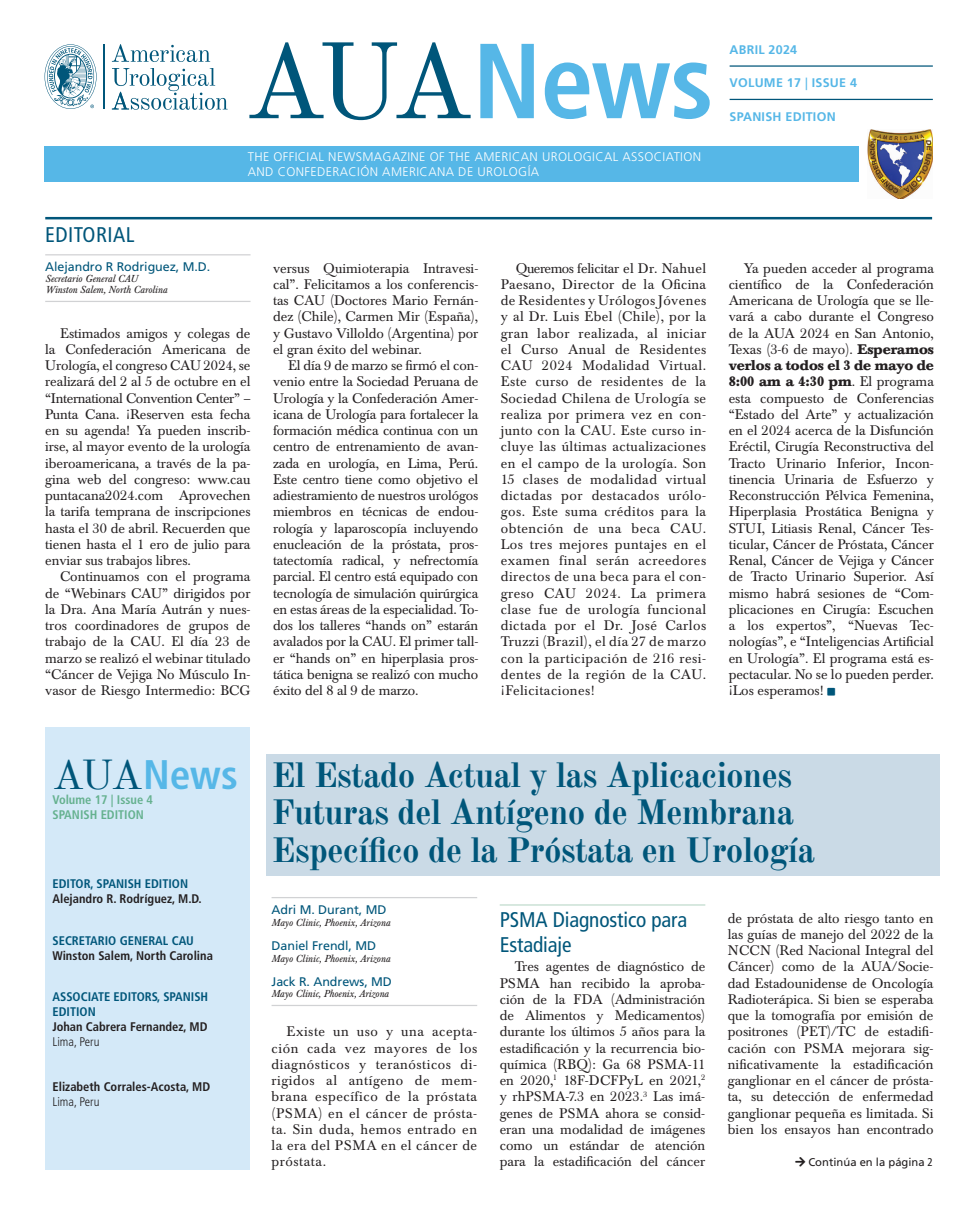
<style>
.page{position:relative;width:979px;height:1215px;background:#fff}
.page>*{position:absolute;margin:0;border:0;box-sizing:border-box;transform-origin:0 0}
.t1{font:700 condensed 106.5px "Frutiger LT Pro";color:#56b7e7}
.t2{font:700 condensed 41.38px "Frutiger LT Pro";color:#56b7e7}
.Headline_Blue_Backgr{font:700 35px/37.5px "Old Standard TT";letter-spacing:-.025em;color:#00567a}
.Sub_Head{font:condensed 21.25px/25.5px "Frutiger LT Pro";letter-spacing:-.005em;color:#00567a}
.Columns_Head{font:condensed 21.25px "Frutiger LT Pro";letter-spacing:.02em;color:#00567a}
.Paragraph{font:13.75px/16.2px "Baskerville BE";color:#231f20;text-align:justify}
.EditorNames{font:700 condensed 12.5px "Frutiger LT Pro";color:#231f20}
.t3{font:300 12.5px "Frutiger LT Pro";letter-spacing:.03em;color:#fff}
.Editorhead{font:700 condensed 12.5px/15px "Frutiger LT Pro";color:#00567a}
.NAme{font:12.5px "Frutiger LT Pro";letter-spacing:-.005em;color:#00567a}
.t4{font:700 12.5px "Frutiger LT Pro";letter-spacing:.02em;color:#56b7e7}
.NAme_No_Line{font:12.5px "Frutiger LT Pro";letter-spacing:-.005em;color:#00567a}
.t5{font:700 condensed 12.5px "Frutiger LT Pro";color:#65b18f}
.EditorNames-2{font:300 condensed 12.5px "Frutiger LT Pro";color:#231f20}
.Continued_on{font:11.25px "Frutiger LT Pro";color:#231f20}
.Affiliation{font:italic 10px/11.2px "Baskerville BE";letter-spacing:-.005em;color:#231f20}
._1st_Affiliation_No{font:italic 10px "Baskerville BE";color:#231f20}
.s1{font-family:"Old Standard TT";font-weight:400;font-stretch:normal;color:#00567a}
.s2{font-weight:400}
.s3{font-weight:700}
.s4{font-stretch:condensed}
</style>
<div class="page">
<hr style="left:729px;top:65px;width:204px;height:2px;background:#00567a">
<div style="left:44px;top:146px;width:889px;height:36px;background:#56b7e7"></div>
<hr style="left:729px;top:99px;width:204px;height:1px;background:#00567a">
<svg style="left:112px;top:44px;width:98px;height:18px"></svg>
<hr style="left:103px;top:44px;width:1px;height:65px;background:#00567a">
<svg style="left:112px;top:68px;width:116px;height:42px"></svg>
<svg style="left:45px;top:44px;width:52px;height:65px"></svg>
<div style="left:859px;top:129px;width:74px;height:70px;background:#fff"></div>
<img style="left:867px;top:129px;width:66px;height:70px">
<hr style="left:45px;top:254px;width:205px;height:1px;background:#d1d2d4">
<hr style="left:45px;top:301px;width:205px;height:1px;background:#d1d2d4">
<hr style="left:45px;top:217px;width:887px;height:2px;background:#00567a">
<div style="left:45px;top:728px;width:205px;height:442px;background:#d4e9f8"></div>
<div style="left:266px;top:754px;width:673px;height:122px;background:#cadae6"></div>
<hr style="left:271px;top:897px;width:206px;height:1px;background:#d1d2d4">
<hr style="left:272px;top:1005px;width:205px;height:1px;background:#d1d2d4">
<hr style="left:500px;top:904px;width:205px;height:2px;background:#c0dbcc">
<p class="Columns_Head" style="left:45px;top:222px;width:91px">EDITORIAL</p>
<p class="t1" style="left:244px;top:18px;width:470px"><span class="s1">AUA</span>News</p>
<p class="t3" style="left:248px;top:149px;width:455px">THE OFFICIAL NEWSMAGAZINE OF THE AMERICAN UROLOGICAL ASSOCIATION</p>
<p class="t3" style="left:248px;top:164px;width:293px">AND CONFEDERACIÓN AMERICANA DE UROLOGÍA</p>
<p class="t4" style="left:729px;top:42px;width:69px">ABRIL 2024</p>
<p class="t4" style="left:729px;top:76px;width:129px">VOLUME 17 <span class="s2">|</span> ISSUE 4</p>
<p class="t4" style="left:729px;top:109px;width:108px">SPANISH EDITION</p>
<p class="NAme" style="left:45px;top:259px;width:167px">Alejandro R Rodriguez, M.D.</p>
<p class="Affiliation" style="left:45px;top:273px;width:123px">Secretario General CAU<br>Winston Salem, North Carolina</p>
<p class="Paragraph" style="left:45px;top:325px;width:207px;text-indent:15px">Estimados amigos y colegas de la Confederación Americana de Urología, el congreso CAU 2024, se realizará del 2 al 5 de octubre en el “International Convention Center” – Punta Cana. ¡Reserven esta fecha en su agenda! Ya pueden inscrib&shy;irse, al mayor evento de la urología iberoamericana, a través de la pa&shy;gina web del congreso: www.cau puntacana2024.com Aprovechen la tarifa temprana de inscripciones hasta el 30 de abril. Recuerden que tienen hasta el 1 ero de julio para enviar sus trabajos libres.</p>
<p class="Paragraph" style="left:45px;top:569px;width:207px;text-indent:15px">Continuamos con el programa de “Webinars CAU” dirigidos por la Dra. Ana María Autrán y nues&shy;tros coordinadores de grupos de trabajo de la CAU. El día 23 de marzo se realizó el webinar titulado “Cáncer de Vejiga No Músculo In&shy;vasor de Riesgo Intermedio: BCG</p>
<p class="Paragraph" style="left:273px;top:260px;width:207px">versus Quimioterapia Intravesi&shy;cal”. Felicitamos a los conferencis&shy;tas CAU (Doctores Mario Fernán&shy;dez (Chile), Carmen Mir (España), y Gustavo Villoldo (Argentina) por el gran éxito del webinar.</p>
<p class="Paragraph" style="left:273px;top:358px;width:207px;text-indent:15px">El día 9 de marzo se firmó el con&shy;venio entre la Sociedad Peruana de Urología y la Confederación Amer&shy;icana de Urología para fortalecer la formación médica continua con un centro de entrenamiento de avan&shy;zada en urología, en Lima, Perú.<br>Este centro tiene como objetivo el adiestramiento de nuestros urológos miembros en técnicas de endou&shy;rología y laparoscopía incluyendo enucleación de la próstata, pros&shy;tatectomía radical, y nefrectomía parcial. El centro está equipado con tecnología de simulación quirúrgica en estas áreas de la especialidad. To&shy;dos los talleres “hands on” estarán avalados por la CAU. El primer tall&shy;er “hands on” en hiperplasia pros&shy;tática benigna se realizó con mucho éxito del 8 al 9 de marzo.</p>
<p class="Paragraph" style="left:501px;top:260px;width:207px;text-indent:15px">Queremos felicitar el Dr. Nahuel Paesano, Director de la Oficina de Residentes y Urólogos Jóvenes y al Dr. Luis Ebel (Chile), por la gran labor realizada, al iniciar el Curso Anual de Residentes CAU 2024 Modalidad Virtual.<br>Este curso de residentes de la Sociedad Chilena de Urología se realiza por primera vez en con&shy;junto con la CAU. Este curso in&shy;cluye las últimas actualizaciones en el campo de la urología. Son 15 clases de modalidad virtual dictadas por destacados urólo&shy;gos. Este suma créditos para la obtención de una beca CAU.<br>Los tres mejores puntajes en el examen final serán acreedores directos de una beca para el con&shy;greso CAU 2024. La primera clase fue de urología funcional dictada por el Dr. José Carlos Truzzi (Brazil), el día 27 de marzo con la participación de 216 resi&shy;dentes de la región de la CAU. ¡Felicitaciones!</p>
<p class="Paragraph" style="left:728px;top:260px;width:207px;text-indent:15px">Ya pueden acceder al programa científico de la Confederación Americana de Urología que se lle&shy;vará a cabo durante el Congreso de la AUA 2024 en San Antonio, Texas (3-6 de mayo). <span class="s3">Esperamos verlos a todos el 3 de mayo de 8:00 am a 4:30 pm</span>. El programa esta compuesto de Conferencias “Estado del Arte” y actualización en el 2024 acerca de la Disfunción Eréctil, Cirugía Reconstructiva del Tracto Urinario Inferior, Incon&shy;tinencia Urinaria de Esfuerzo y Reconstrucción Pélvica Femenina, Hiperplasia Prostática Benigna y STUI, Litiasis Renal, Cáncer Tes&shy;ticular, Cáncer de Próstata, Cáncer Renal, Cáncer de Vejiga y Cáncer de Tracto Urinario Superior. Así mismo habrá sesiones de “Com&shy;plicaciones en Cirugía: Escuchen a los expertos”, “Nuevas Tec&shy;nologías”, e “Inteligencias Artificial en Urología”. El programa está es&shy;pectacular. No se lo pueden perder. ¡Los esperamos!</p>
<p class="t2" style="left:52px;top:750px;width:187px"><span class="s1">AUA</span>News</p>
<p class="t5" style="left:52px;top:792px;width:102px">Volume 17 | Issue 4</p>
<p class="t5" style="left:52px;top:807px;width:93px">SPANISH EDITION</p>
<p class="Editorhead" style="left:52px;top:877px;width:137px">EDITOR, SPANISH EDITION</p>
<p class="EditorNames" style="left:52px;top:892px;width:151px">Alejandro R. Rodríguez, M.D.</p>
<p class="Editorhead" style="left:52px;top:933px;width:143px">SECRETARIO GENERAL CAU</p>
<p class="EditorNames" style="left:52px;top:948px;width:162px">Winston Salem, North Carolina</p>
<p class="Editorhead" style="left:52px;top:989px;width:157px">ASSOCIATE EDITORS, SPANISH<br>EDITION</p>
<p class="EditorNames" style="left:52px;top:1019px;width:157px">Johan Cabrera Fernandez, MD</p>
<p class="EditorNames-2" style="left:52px;top:1034px;width:48px">Lima, Peru</p>
<p class="EditorNames" style="left:52px;top:1079px;width:159px">Elizabeth Corrales-Acosta, MD</p>
<p class="EditorNames-2" style="left:52px;top:1094px;width:48px">Lima, Peru</p>
<p class="Headline_Blue_Backgr" style="left:271px;top:753px;width:545px">El Estado Actual y las Aplicaciones<br>Futuras del Antígeno de Membrana<br>Específico de la Próstata en Urología</p>
<p class="NAme" style="left:271px;top:902px;width:116px">Adri M. Durant, MD</p>
<p class="_1st_Affiliation_No" style="left:271px;top:917px;width:120px">Mayo Clinic, Phoenix, Arizona</p>
<p class="NAme_No_Line" style="left:271px;top:938px;width:106px">Daniel Frendl, MD</p>
<p class="_1st_Affiliation_No" style="left:271px;top:953px;width:120px">Mayo Clinic, Phoenix, Arizona</p>
<p class="NAme_No_Line" style="left:271px;top:974px;width:122px">Jack R. Andrews, MD</p>
<p class="Affiliation" style="left:271px;top:989px;width:119px">Mayo Clinic, Phoenix, Arizona</p>
<p class="Paragraph" style="left:271px;top:1024px;width:207px;text-indent:15px">Existe un uso y una acepta&shy;ción cada vez mayores de los diagnósticos y teranósticos di&shy;rigidos al antígeno de mem&shy;brana específico de la próstata (PSMA) en el cáncer de prósta&shy;ta. Sin duda, hemos entrado en la era del PSMA en el cáncer de próstata.</p>
<p class="Sub_Head" style="left:500px;top:907px;width:189px">PSMA Diagnostico para<br>Estadiaje</p>
<p class="Paragraph" style="left:500px;top:959px;width:207px;text-indent:15px">Tres agentes de diagnóstico de PSMA han recibido la aproba&shy;ción de la FDA (Administración de Alimentos y Medicamentos) durante los últimos 5 años para la estadificación y la recurrencia bio&shy;química (RBQ): Ga 68 PSMA-11 en 2020,<sup>1</sup> 18F-DCFPyL en 2021,<sup>2 </sup>y rhPSMA-7.3 en 2023.<sup>3</sup> Las imá&shy;genes de PSMA ahora se consid&shy;eran una modalidad de imágenes como un estándar de atención para la estadificación del cáncer</p>
<p class="Paragraph" style="left:728px;top:910px;width:207px">de próstata de alto riesgo tanto en las guías de manejo del 2022 de la NCCN (Red Nacional Integral del Cáncer) como de la AUA/Socie&shy;dad Estadounidense de Oncología Radioterápica. Si bien se esperaba que la tomografía por emisión de positrones (PET)/TC de estadifi&shy;cación con PSMA mejorara sig&shy;nificativamente la estadificación ganglionar en el cáncer de prósta&shy;ta, su detección de enfermedad ganglionar pequeña es limitada. Si bien los ensayos han encontrado</p>
<p class="Continued_on" style="left:795px;top:1156px;width:139px">□▼ Continúa en la página <span class="s4">2</span></p>
</div>
